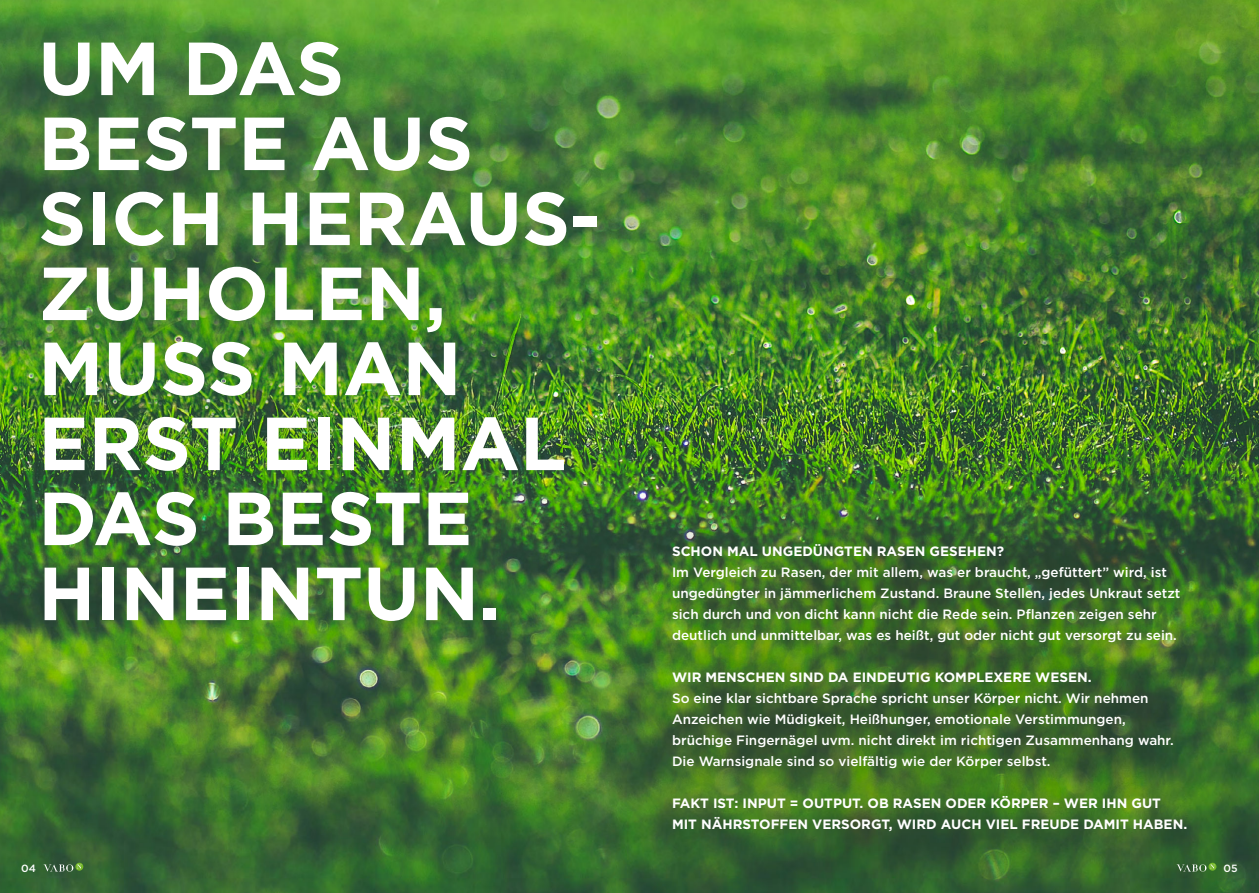
<style>
.page{position:relative;width:1259px;height:893px;background:#fff}
.page>*{position:absolute;margin:0;border:0;box-sizing:border-box;transform-origin:0 0}
.t1{font:700 75px/75px "Gotham";color:#fff}
.t2{font:500 13.5px/21px "Gotham";color:#fff}
.t3{font:700 13.5px/21px "Gotham";color:#fff}
.t4{font:500 10.5px "Gotham";color:#fff}
</style>
<div class="page">
<img style="left:0;top:0;width:1259px;height:893px">
<div style="left:5px;top:4px;width:629px;height:655px;background:#2a4e2b;opacity:.34"></div>
<div style="left:595px;top:467px;width:661px;height:426px;background:#45511e;opacity:.47"></div>
<svg style="left:44px;top:864px;width:38px;height:8px"></svg>
<svg style="left:1208px;top:863px;width:8px;height:8px"></svg>
<svg style="left:1176px;top:864px;width:38px;height:8px"></svg>
<h1 class="t1" style="left:38px;top:32px;width:564px">UM DAS<br>BESTE AUS<br>SICH HERAUS-<br>ZUHOLEN,<br>MUSS MAN<br>ERST EINMAL<br>DAS BESTE<br>HINEINTUN.</h1>
<p class="t3" style="left:672px;top:541px;width:334px">SCHON MAL UNGEDÜNGTEN RASEN GESEHEN?</p>
<p class="t2" style="left:672px;top:563px;width:510px">Im Vergleich zu Rasen, der mit allem, was er braucht, „gefüttert” wird, ist ungedüngter in jämmerlichem Zustand. Braune Stellen, jedes Unkraut setzt sich durch und von dicht kann nicht die Rede sein. Pflanzen zeigen sehr deutlich und unmittelbar, was es heißt, gut oder nicht gut versorgt zu sein.</p>
<p class="t3" style="left:672px;top:667px;width:421px">WIR MENSCHEN SIND DA EINDEUTIG KOMPLEXERE WESEN.</p>
<p class="t2" style="left:672px;top:689px;width:503px">So eine klar sichtbare Sprache spricht unser Körper nicht. Wir nehmen Anzeichen wie Müdigkeit, Heißhunger, emotionale Verstimmungen, brüchige Fingernägel uvm. nicht direkt im richtigen Zusammenhang wahr.<br>Die Warnsignale sind so vielfältig wie der Körper selbst.</p>
<p class="t3" style="left:672px;top:793px;width:517px">FAKT IST: INPUT = OUTPUT. OB RASEN ODER KÖRPER – WER IHN GUT<br>MIT NÄHRSTOFFEN VERSORGT, WIRD AUCH VIEL FREUDE DAMIT HABEN.</p>
<p class="t4" style="left:21px;top:863px;width:16px">04</p>
<p class="t4" style="left:1223px;top:863px;width:16px">05</p>
</div>
